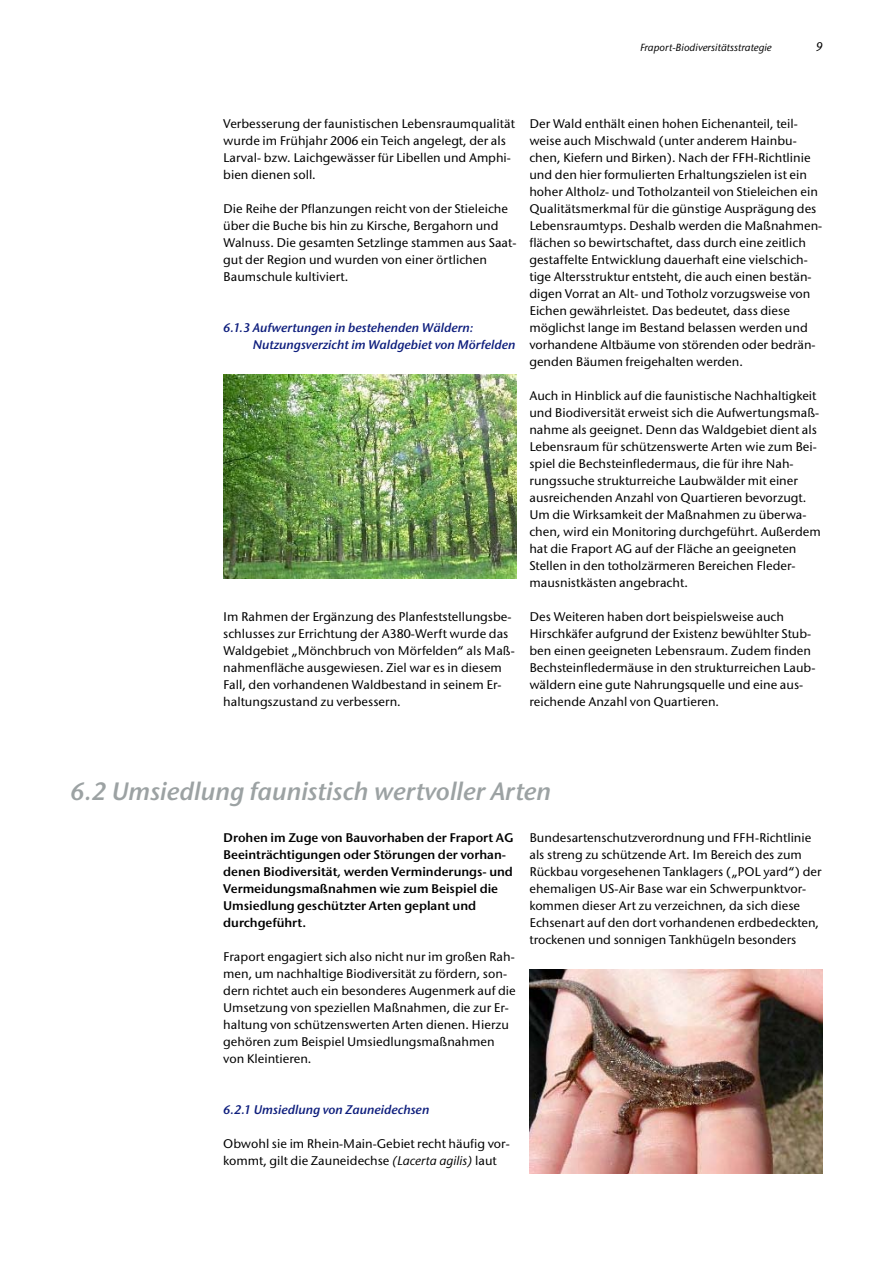
<style>
.page{position:relative;width:893px;height:1263px;background:#fff}
.page>*{position:absolute;margin:0;border:0;box-sizing:border-box;transform-origin:0 0}
.t1{font:25.5px "Stone San Itc T Semi Ital";color:#9ca2a3}
.t2{font:500 12.75px/17px "Stone San Itc T";color:#000}
.t3{font:12.75px/17px "Stone San Itc T Semi";color:#000}
.t4{font:12.75px/17px "Stone San Itc T Semi Ital";color:#0e1e7d}
.t5{font:italic 500 12.75px "Stone San Itc T";color:#000}
.t6{font:italic 500 10.5px "Stone San Itc T";color:#000}
.s1{font-style:italic}
</style>
<div class="page">
<img style="left:223px;top:374px;width:294px;height:204px">
<img style="left:529px;top:969px;width:294px;height:205px">
<p class="t6" style="left:640px;top:41px;width:133px">Fraport-Biodiversitätsstrategie</p>
<p class="t5" style="left:816px;top:39px;width:8px">9</p>
<p class="t2" style="left:223px;top:115px;width:293px">Verbesserung der faunistischen Lebensraumqualität wurde im Frühjahr 2006 ein Teich angelegt, der als Larval- bzw. Laichgewässer für Libellen und Amphi&shy;bien dienen soll.</p>
<p class="t2" style="left:223px;top:200px;width:295px">Die Reihe der Pflanzungen reicht von der Stieleiche über die Buche bis hin zu Kirsche, Bergahorn und Walnuss. Die gesamten Setzlinge stammen aus Saat&shy;gut der Region und wurden von einer örtlichen Baumschule kultiviert.</p>
<p class="t4" style="left:253px;top:319px;width:264px;text-indent:-30px">6.1.3 Aufwertungen in bestehenden Wäldern:<br>Nutzungsverzicht im Waldgebiet von Mörfelden</p>
<p class="t2" style="left:223px;top:608px;width:293px">Im Rahmen der Ergänzung des Planfeststellungsbe&shy;schlusses zur Errichtung der A380-Werft wurde das Waldgebiet „Mönchbruch von Mörfelden“ als Maß&shy;nahmenfläche ausgewiesen. Ziel war es in diesem Fall, den vorhandenen Waldbestand in seinem Er&shy;haltungszustand zu verbessern.</p>
<p class="t2" style="left:529px;top:115px;width:294px">Der Wald enthält einen hohen Eichenanteil, teil&shy;weise auch Mischwald (unter anderem Hainbu&shy;chen, Kiefern und Birken). Nach der FFH-Richtlinie und den hier formulierten Erhaltungszielen ist ein hoher Altholz- und Totholzanteil von Stieleichen ein Qualitätsmerkmal für die günstige Ausprägung des Lebensraumtyps. Deshalb werden die Maßnahmen&shy;flächen so bewirtschaftet, dass durch eine zeitlich gestaffelte Entwicklung dauerhaft eine vielschich&shy;tige Altersstruktur entsteht, die auch einen bestän&shy;digen Vorrat an Alt- und Totholz vorzugsweise von Eichen gewährleistet. Das bedeutet, dass diese möglichst lange im Bestand belassen werden und vorhandene Altbäume von störenden oder bedrän&shy;genden Bäumen freigehalten werden.</p>
<p class="t2" style="left:529px;top:387px;width:293px">Auch in Hinblick auf die faunistische Nachhaltigkeit und Biodiversität erweist sich die Aufwertungsmaß&shy;nahme als geeignet. Denn das Waldgebiet dient als Lebensraum für schützenswerte Arten wie zum Bei&shy;spiel die Bechsteinfledermaus, die für ihre Nah&shy;rungssuche strukturreiche Laubwälder mit einer ausreichenden Anzahl von Quartieren bevorzugt.<br>Um die Wirksamkeit der Maßnahmen zu überwa&shy;chen, wird ein Monitoring durchgeführt. Außerdem hat die Fraport AG auf der Fläche an geeigneten Stellen in den totholzärmeren Bereichen Fleder&shy;mausnistkästen angebracht.</p>
<p class="t2" style="left:529px;top:608px;width:287px">Des Weiteren haben dort beispielsweise auch Hirschkäfer aufgrund der Existenz bewühlter Stub&shy;ben einen geeigneten Lebensraum. Zudem finden Bechsteinfledermäuse in den strukturreichen Laub&shy;wäldern eine gute Nahrungsquelle und eine aus&shy;reichende Anzahl von Quartieren.</p>
<h1 class="t1" style="left:70px;top:776px;width:482px">6.2 Umsiedlung faunistisch wertvoller Arten</h1>
<p class="t3" style="left:223px;top:829px;width:291px">Drohen im Zuge von Bauvorhaben der Fraport AG Beeinträchtigungen oder Störungen der vorhan&shy;denen Biodiversität, werden Verminderungs- und Vermeidungsmaßnahmen wie zum Beispiel die Umsiedlung geschützter Arten geplant und durchgeführt.</p>
<p class="t2" style="left:223px;top:948px;width:294px">Fraport engagiert sich also nicht nur im großen Rah&shy;men, um nachhaltige Biodiversität zu fördern, son&shy;dern richtet auch ein besonderes Augenmerk auf die Umsetzung von speziellen Maßnahmen, die zur Er&shy;haltung von schützenswerten Arten dienen. Hierzu gehören zum Beispiel Umsiedlungsmaßnahmen von Kleintieren.</p>
<p class="t2" style="left:529px;top:829px;width:294px">Bundesartenschutzverordnung und FFH-Richtlinie als streng zu schützende Art. Im Bereich des zum Rückbau vorgesehenen Tanklagers („POL yard“) der ehemaligen US-Air Base war ein Schwerpunktvor&shy;kommen dieser Art zu verzeichnen, da sich diese Echsenart auf den dort vorhandenen erdbedeckten, trockenen und sonnigen Tankhügeln besonders</p>
<p class="t4" style="left:223px;top:1101px;width:208px">6.2.1 Umsiedlung von Zauneidechsen</p>
<p class="t2" style="left:223px;top:1135px;width:288px">Obwohl sie im Rhein-Main-Gebiet recht häufig vor&shy;kommt, gilt die Zauneidechse <span class="s1">(Lacerta agilis)</span> laut</p>
</div>
